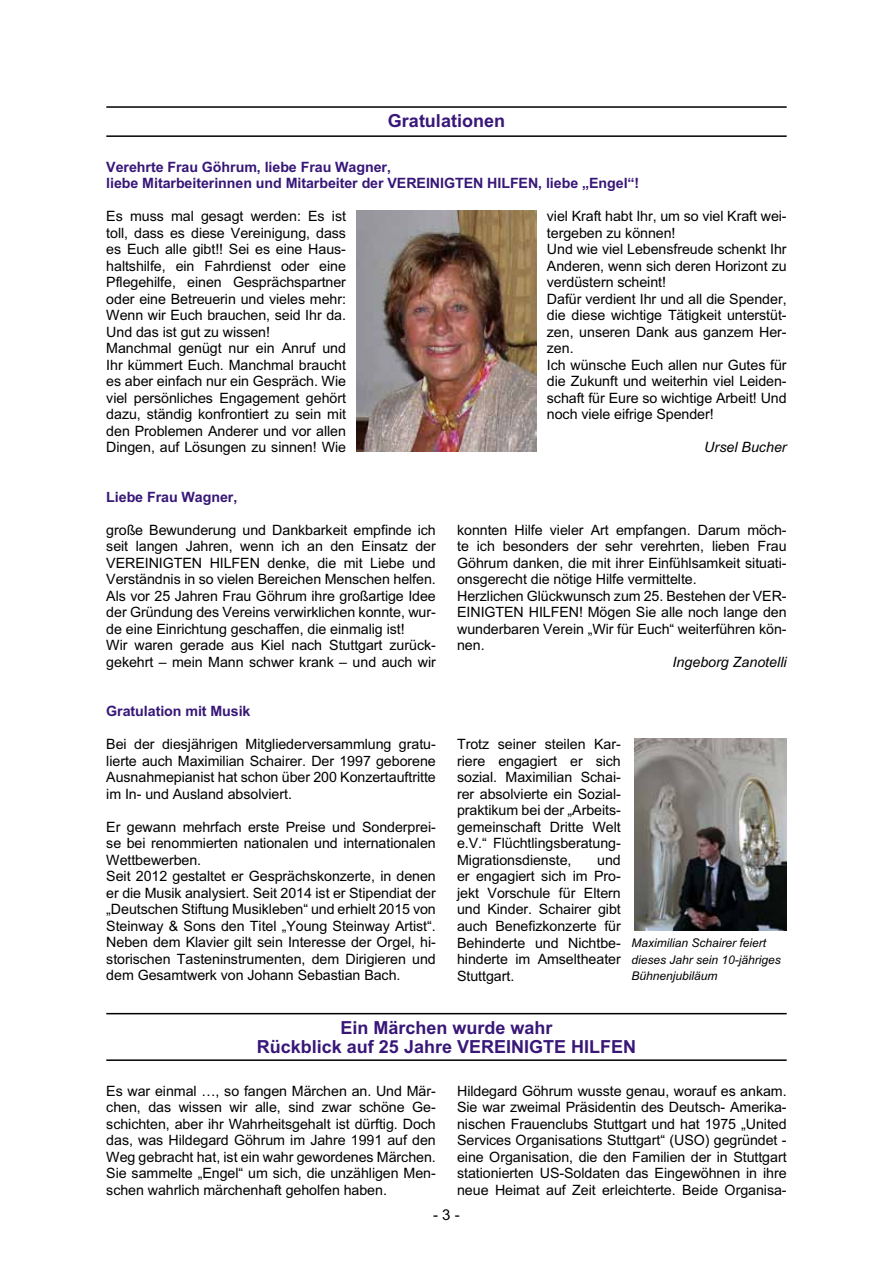
<style>
.page{position:relative;width:893px;height:1263px;background:#fff}
.page>*{position:absolute;margin:0;border:0;box-sizing:border-box;transform-origin:0 0}
.t1{font:700 18px/19.5px "Arial";color:#381778;text-align:center}
.t2{font:15px "Arial";color:#000}
.t3{font:14.25px/16.5px "Arial";letter-spacing:-.005em;color:#000;text-align:justify}
.t4{font:700 14.25px/16.5px "Arial";letter-spacing:-.005em;color:#381778}
.t5{font:italic 14.25px "Arial";color:#000}
.t6{font:italic 12px/16.5px "Arial";color:#000}
</style>
<div class="page">
<hr style="left:106px;top:106px;width:681px;height:2px;background:#000">
<hr style="left:106px;top:135px;width:681px;height:2px;background:#000">
<hr style="left:106px;top:1013px;width:681px;height:1px;background:#000">
<hr style="left:106px;top:1059px;width:681px;height:2px;background:#000">
<img style="left:634px;top:739px;width:153px;height:192px">
<img style="left:357px;top:210px;width:179px;height:241px">
<p class="t1" style="left:388px;top:111px;width:119px">Gratulationen</p>
<p class="t4" style="left:106px;top:159px;width:535px">Verehrte Frau Göhrum, liebe Frau Wagner,<br>liebe Mitarbeiterinnen und Mitarbeiter der VEREINIGTEN HILFEN, liebe „Engel“!</p>
<p class="t3" style="left:106px;top:208px;width:241px;text-align:left">Es muss mal gesagt werden: Es ist toll, dass es diese Vereinigung, dass es Euch alle gibt!! Sei es eine Haus&shy;haltshilfe, ein Fahrdienst oder eine Pflegehilfe, einen Gesprächspartner oder eine Betreuerin und vieles mehr:<br>Wenn wir Euch brauchen, seid Ihr da.<br>Und das ist gut zu wissen!<br>Manchmal genügt nur ein Anruf und Ihr kümmert Euch. Manchmal braucht es aber einfach nur ein Gespräch. Wie viel persönliches Engagement gehört dazu, ständig konfrontiert zu sein mit den Problemen Anderer und vor allen Dingen, auf Lösungen zu sinnen! Wie</p>
<p class="t3" style="left:547px;top:208px;width:241px;text-align:left">viel Kraft habt Ihr, um so viel Kraft wei&shy;tergeben zu können!<br>Und wie viel Lebensfreude schenkt Ihr<br>Anderen, wenn sich deren Horizont zu verdüstern scheint!<br>Dafür verdient Ihr und all die Spender, die diese wichtige Tätigkeit unterstüt&shy;zen, unseren Dank aus ganzem Her&shy;zen.<br>Ich wünsche Euch allen nur Gutes für die Zukunft und weiterhin viel Leiden&shy;schaft für Eure so wichtige Arbeit! Und noch viele eifrige Spender!</p>
<p class="t5" style="left:704px;top:440px;width:84px">Ursel Bucher</p>
<p class="t4" style="left:106px;top:489px;width:133px">Liebe Frau Wagner,</p>
<p class="t3" style="left:106px;top:522px;width:331px;text-align:left">große Bewunderung und Dankbarkeit empfinde ich seit langen Jahren, wenn ich an den Einsatz der VEREINIGTEN HILFEN denke, die mit Liebe und Verständnis in so vielen Bereichen Menschen helfen.<br>Als vor 25 Jahren Frau Göhrum ihre großartige Idee der Gründung des Vereins verwirklichen konnte, wur&shy;de eine Einrichtung geschaffen, die einmalig ist!<br>Wir waren gerade aus Kiel nach Stuttgart zurück&shy;gekehrt – mein Mann schwer krank – und auch wir</p>
<p class="t3" style="left:457px;top:522px;width:331px;text-align:left">konnten Hilfe vieler Art empfangen. Darum möch&shy;te ich besonders der sehr verehrten, lieben Frau Göhrum danken, die mit ihrer Einfühlsamkeit situati&shy;onsgerecht die nötige Hilfe vermittelte.<br>Herzlichen Glückwunsch zum 25. Bestehen der VER-EINIGTEN HILFEN! Mögen Sie alle noch lange den wunderbaren Verein „Wir für Euch“ weiterführen kön&shy;nen.</p>
<p class="t5" style="left:673px;top:654px;width:116px">Ingeborg Zanotelli</p>
<p class="t4" style="left:106px;top:703px;width:146px">Gratulation mit Musik</p>
<p class="t3" style="left:106px;top:736px;width:331px">Bei der diesjährigen Mitgliederversammlung gratu&shy;lierte auch Maximilian Schairer. Der 1997 geborene Ausnahmepianist hat schon über 200 Konzertauftritte im In- und Ausland absolviert.</p>
<p class="t3" style="left:106px;top:819px;width:331px;text-align:left">Er gewann mehrfach erste Preise und Sonderprei&shy;se bei renommierten nationalen und internationalen Wettbewerben.<br>Seit 2012 gestaltet er Gesprächskonzerte, in denen er die Musik analysiert. Seit 2014 ist er Stipendiat der „Deutschen Stiftung Musikleben“ und erhielt 2015 von Steinway &amp; Sons den Titel „Young Steinway Artist“.<br>Neben dem Klavier gilt sein Interesse der Orgel, hi&shy;storischen Tasteninstrumenten, dem Dirigieren und dem Gesamtwerk von Johann Sebastian Bach.</p>
<p class="t3" style="left:457px;top:736px;width:165px">Trotz seiner steilen Kar&shy;riere engagiert er sich sozial. Maximilian Schai&shy;rer absolvierte ein Sozial&shy;praktikum bei der „Arbeits&shy;gemeinschaft Dritte Welt e.V.“ Flüchtlingsberatung-Migrationsdienste,</p>
<p class="t3" style="left:457px;top:852px;width:165px;text-indent:140px">und er engagiert sich im Pro&shy;jekt Vorschule für Eltern und Kinder. Schairer gibt auch Benefizkonzerte für Behinderte und Nichtbe&shy;hinderte im Amseltheater Stuttgart.</p>
<p class="t6" style="left:631px;top:935px;width:151px">Maximilian Schairer feiert dieses Jahr sein 10-jähriges<br>Bühnenjubiläum</p>
<p class="t1" style="left:257px;top:1017px;width:381px">Ein Märchen wurde wahr<br>Rückblick auf 25 Jahre VEREINIGTE HILFEN</p>
<p class="t3" style="left:106px;top:1083px;width:331px">Es war einmal …, so fangen Märchen an. Und Mär&shy;chen, das wissen wir alle, sind zwar schöne Ge&shy;schichten, aber ihr Wahrheitsgehalt ist dürftig. Doch das, was Hildegard Göhrum im Jahre 1991 auf den Weg gebracht hat, ist ein wahr gewordenes Märchen.<br>Sie sammelte „Engel“ um sich, die unzähligen Men&shy;schen wahrlich märchenhaft geholfen haben.</p>
<p class="t3" style="left:457px;top:1083px;width:331px">Hildegard Göhrum wusste genau, worauf es ankam.<br>Sie war zweimal Präsidentin des Deutsch- Amerika&shy;nischen Frauenclubs Stuttgart und hat 1975 „United Services Organisations Stuttgart“ (USO) gegründet - eine Organisation, die den Familien der in Stuttgart stationierten US-Soldaten das Eingewöhnen in ihre neue Heimat auf Zeit erleichterte. Beide Organisa-</p>
<p class="t2" style="left:433px;top:1207px;width:28px">- 3 -</p>
</div>
